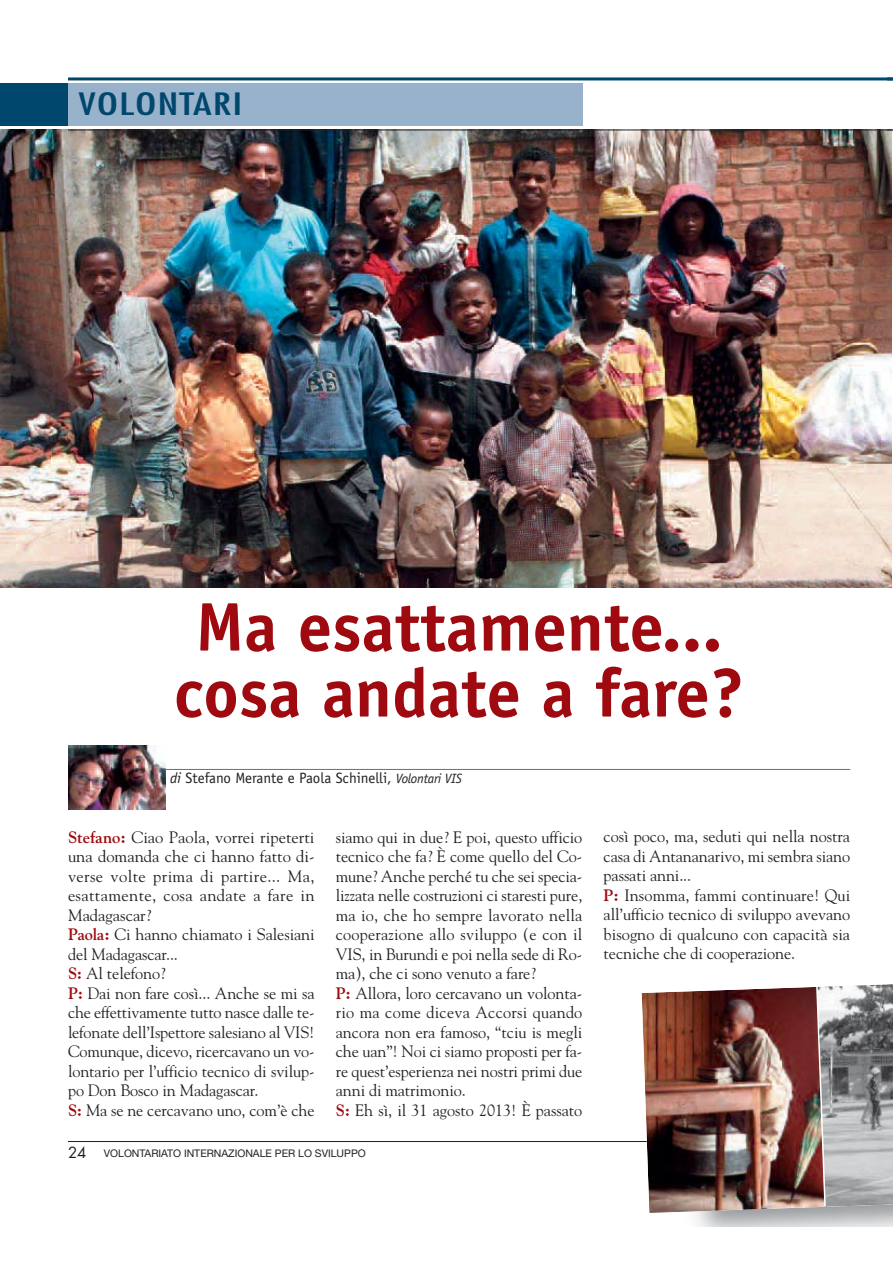
<style>
.page{position:relative;width:893px;height:1263px;background:#fff}
.page>*{position:absolute;margin:0;border:0;box-sizing:border-box;transform-origin:0 0}
.t1{font:700 69px/66px "Officina Sans";color:#9e0a0f;text-align:center}
.t2{font:condensed 30px "Futura";letter-spacing:.02em;color:#00476e;scale:1.5 1}
.t3{font:16.5px/19.5px "Goudy";letter-spacing:-.005em;color:#231f20}
.t4{font:15px "Officina Sans";color:#231f20}
.t5{font:10.5px "Helvetica Neue";color:#231f20}
.s1{font-style:italic}
.s2{font-style:italic;font-size:13.5px}
.s3{font-weight:700;color:#9e0a0f}
.s4{font-family:"Futura";font-size:15px}
</style>
<div class="page">
<img style="left:0;top:130px;width:892px;height:457px">
<hr style="left:68px;top:1141px;width:825px;height:1px;background:#231f20">
<hr style="left:68px;top:77px;width:825px;height:3px;background:#00476e">
<hr style="left:68px;top:130px;width:825px;height:1px;background:#231f20">
<div style="left:0;top:83px;width:68px;height:43px;background:#00476e"></div>
<div style="left:68px;top:83px;width:514px;height:43px;background:#99b2cb"></div>
<hr style="left:105px;top:769px;width:745px;height:1px;background:#6d6e70">
<img style="left:68px;top:745px;width:98px;height:64px">
<img style="left:642px;top:984px;width:251px;height:229px">
<h2 class="t2" style="left:79px;top:90px;width:111px">VOLONTARI</h2>
<h1 class="t1" style="left:174px;top:600px;width:572px">Ma esattamente... cosa andate a fare?</h1>
<p class="t4" style="left:170px;top:772px;width:294px"><span class="s1">di</span> Stefano Merante e Paola Schinelli, <span class="s2">Volontari VIS</span></p>
<p class="t3" style="left:68px;top:828px;width:248px"><span class="s3">Stefano:</span> Ciao Paola, vorrei ripeterti una domanda che ci hanno fatto di&shy;verse volte prima di partire... Ma, esattamente, cosa andate a fare in<br>Madagascar?<br><span class="s3">Paola:</span> Ci hanno chiamato i Salesiani del Madagascar...<br><span class="s3">S:</span> Al telefono?<br><span class="s3">P:</span> Dai non fare così... Anche se mi sa che effettivamente tutto nasce dalle te&shy;lefonate dell’Ispettore salesiano al VIS!<br>Comunque, dicevo, ricercavano un vo&shy;lontario per l’ufficio tecnico di svilup&shy;po Don Bosco in Madagascar.<br><span class="s3">S:</span> Ma se ne cercavano uno, com’è che</p>
<p class="t3" style="left:336px;top:829px;width:248px">siamo qui in due? E poi, questo ufficio tecnico che fa? È come quello del Co&shy;mune? Anche perché tu che sei specia&shy;lizzata nelle costruzioni ci staresti pure, ma io, che ho sempre lavorato nella cooperazione allo sviluppo (e con il VIS, in Burundi e poi nella sede di Ro&shy;ma), che ci sono venuto a fare?<br><span class="s3">P:</span> Allora, loro cercavano un volonta&shy;rio ma come diceva Accorsi quando ancora non era famoso, “tciu is megli che uan”! Noi ci siamo proposti per fa&shy;re quest’esperienza nei nostri primi due anni di matrimonio.<br><span class="s3">S:</span> Eh sì, il 31 agosto 2013! È passato</p>
<p class="t3" style="left:604px;top:828px;width:248px">così poco, ma, seduti qui nella nostra casa di Antananarivo, mi sembra siano passati anni...<br><span class="s3">P:</span> Insomma, fammi continuare! Qui all’ufficio tecnico di sviluppo avevano bisogno di qualcuno con capacità sia tecniche che di cooperazione.</p>
<p class="t5" style="left:68px;top:1150px;width:299px"><span class="s4">24</span> VOLONTARIATO INTERNAZIONALE PER LO SVILUPPO</p>
</div>
